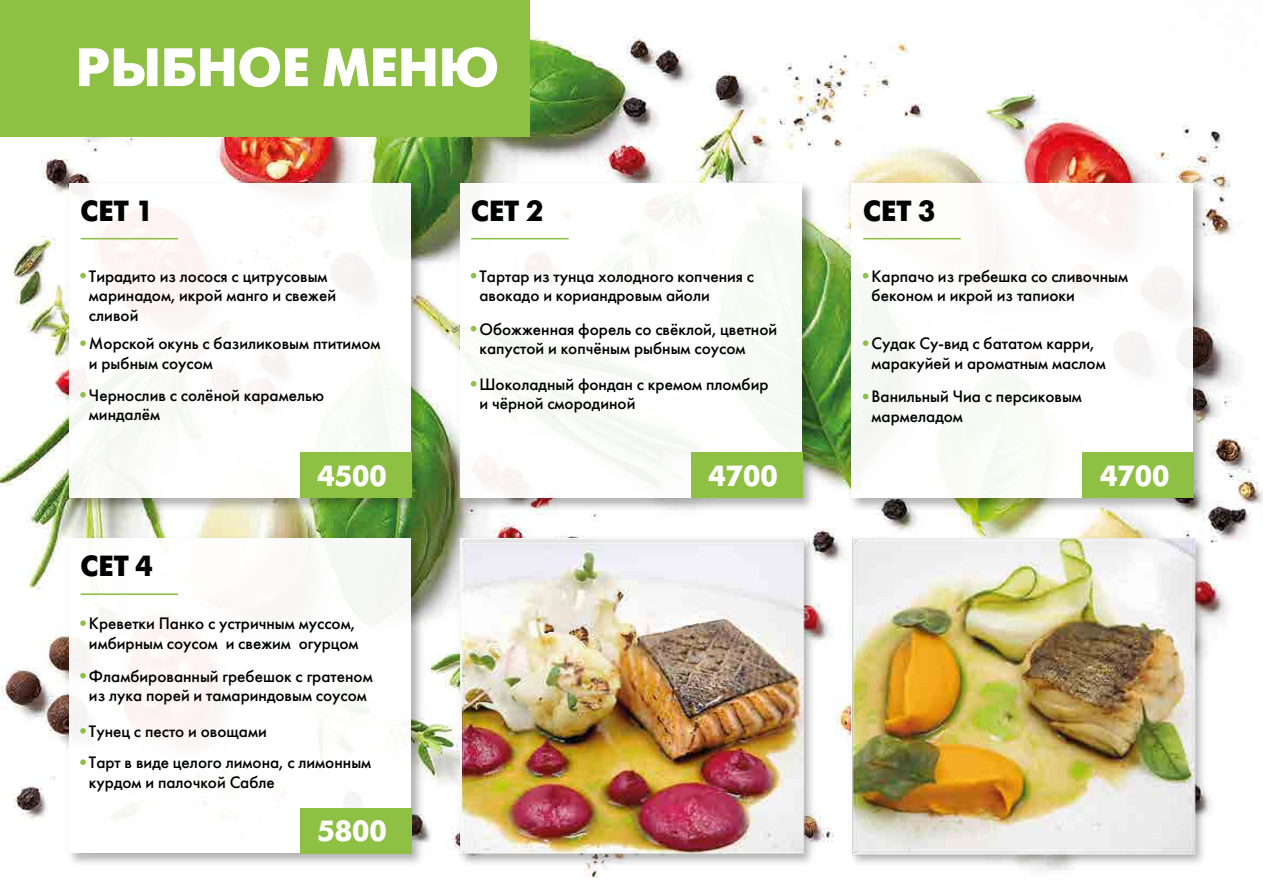
<style>
.page{position:relative;width:1263px;height:893px;background:#fff}
.page>*{position:absolute;margin:0;border:0;box-sizing:border-box;transform-origin:0 0}
.t1{font:700 54px "Futura Futuris C";color:#fff}
.t2{font:700 29.1px "Futura Futuris C";color:#000101}
.t3{font:700 29.1px "Futura Futuris C";color:#fff}
.t4{font:16.5px/19.8px "Futura Futuris C";color:#000101}
</style>
<div class="page">
<img style="left:0;top:27px;width:1263px;height:851px">
<div style="left:0;top:0;width:530px;height:136px;background:#8ec043"></div>
<img style="left:64px;top:178px;width:363px;height:336px">
<div style="left:69px;top:184px;width:342px;height:314px;background:#fff"></div>
<img style="left:455px;top:178px;width:363px;height:336px">
<div style="left:460px;top:184px;width:342px;height:314px;background:#fff"></div>
<img style="left:846px;top:178px;width:363px;height:336px">
<div style="left:851px;top:184px;width:342px;height:314px;background:#fff"></div>
<img style="left:64px;top:533px;width:280px;height:336px">
<div style="left:69px;top:539px;width:342px;height:314px;background:#fff"></div>
<img style="left:859px;top:533px;width:350px;height:336px">
<hr style="left:81px;top:238px;width:97px;height:1px;background:#8ec044">
<svg style="left:80px;top:273px;width:6px;height:5px"></svg>
<svg style="left:80px;top:340px;width:6px;height:6px"></svg>
<svg style="left:80px;top:392px;width:6px;height:6px"></svg>
<div style="left:300px;top:453px;width:111px;height:45px;background:#8ec043"></div>
<hr style="left:81px;top:593px;width:97px;height:2px;background:#8ec044">
<svg style="left:80px;top:620px;width:6px;height:6px"></svg>
<svg style="left:80px;top:673px;width:6px;height:5px"></svg>
<svg style="left:80px;top:759px;width:6px;height:6px"></svg>
<svg style="left:80px;top:728px;width:6px;height:6px"></svg>
<div style="left:300px;top:808px;width:111px;height:46px;background:#8ec043"></div>
<hr style="left:471px;top:238px;width:98px;height:1px;background:#8ec044">
<svg style="left:471px;top:273px;width:5px;height:5px"></svg>
<svg style="left:471px;top:326px;width:5px;height:5px"></svg>
<svg style="left:471px;top:381px;width:5px;height:6px"></svg>
<div style="left:691px;top:453px;width:111px;height:45px;background:#8ec043"></div>
<hr style="left:863px;top:238px;width:98px;height:1px;background:#8ec044">
<svg style="left:863px;top:273px;width:5px;height:5px"></svg>
<svg style="left:863px;top:340px;width:5px;height:6px"></svg>
<svg style="left:863px;top:394px;width:5px;height:5px"></svg>
<div style="left:1082px;top:453px;width:112px;height:45px;background:#8ec043"></div>
<img style="left:344px;top:528px;width:515px;height:344px">
<img style="left:756px;top:537px;width:487px;height:324px">
<h1 class="t1" style="left:76px;top:37px;width:425px">РЫБНОЕ МЕНЮ</h1>
<h2 class="t2" style="left:81px;top:194px;width:74px">CET 1</h2>
<p class="t4" style="left:89px;top:266px;width:249px">Тирадито из лосося с цитрусовым маринадом, икрой манго и свежей сливой</p>
<p class="t4" style="left:89px;top:333px;width:293px">Морской окунь с базиликовым птитимом и рыбным соусом</p>
<p class="t4" style="left:89px;top:385px;width:237px">Чернослив с солёной карамелью миндалём</p>
<h2 class="t2" style="left:81px;top:550px;width:74px">CET 4</h2>
<h2 class="t3" style="left:318px;top:460px;width:71px">4500</h2>
<p class="t4" style="left:89px;top:613px;width:271px">Креветки Панко с устричным муссом, имбирным соусом и свежим огурцом</p>
<p class="t4" style="left:89px;top:666px;width:285px">Фламбированный гребешок с гратеном из лука порей и тамариндовым соусом</p>
<p class="t4" style="left:89px;top:715px;width:284px;line-height:31.3px">Тунец с песто и овощами<br>Тарт в виде целого лимона, с лимонным</p>
<p class="t4" style="left:89px;top:772px;width:188px">курдом и палочкой Сабле</p>
<h2 class="t3" style="left:318px;top:815px;width:71px">5800</h2>
<h2 class="t2" style="left:471px;top:194px;width:74px">CET 2</h2>
<p class="t4" style="left:479px;top:266px;width:276px">Тартар из тунца холодного копчения с авокадо и кориандровым айоли</p>
<p class="t4" style="left:479px;top:319px;width:299px">Обожженная форель со свёклой, цветной капустой и копчёным рыбным соусом</p>
<p class="t4" style="left:479px;top:374px;width:291px">Шоколадный фондан с кремом пломбир и чёрной смородиной</p>
<h2 class="t3" style="left:709px;top:460px;width:71px">4700</h2>
<h2 class="t2" style="left:863px;top:194px;width:74px">CET 3</h2>
<p class="t4" style="left:871px;top:266px;width:258px">Карпачо из гребешка со сливочным беконом и икрой из тапиоки</p>
<p class="t4" style="left:871px;top:333px;width:236px">Судак Су-вид с бататом карри, маракуйей и ароматным маслом</p>
<p class="t4" style="left:871px;top:387px;width:212px">Ванильный Чиа с персиковым мармеладом</p>
<h2 class="t3" style="left:1100px;top:460px;width:71px">4700</h2>
</div>
